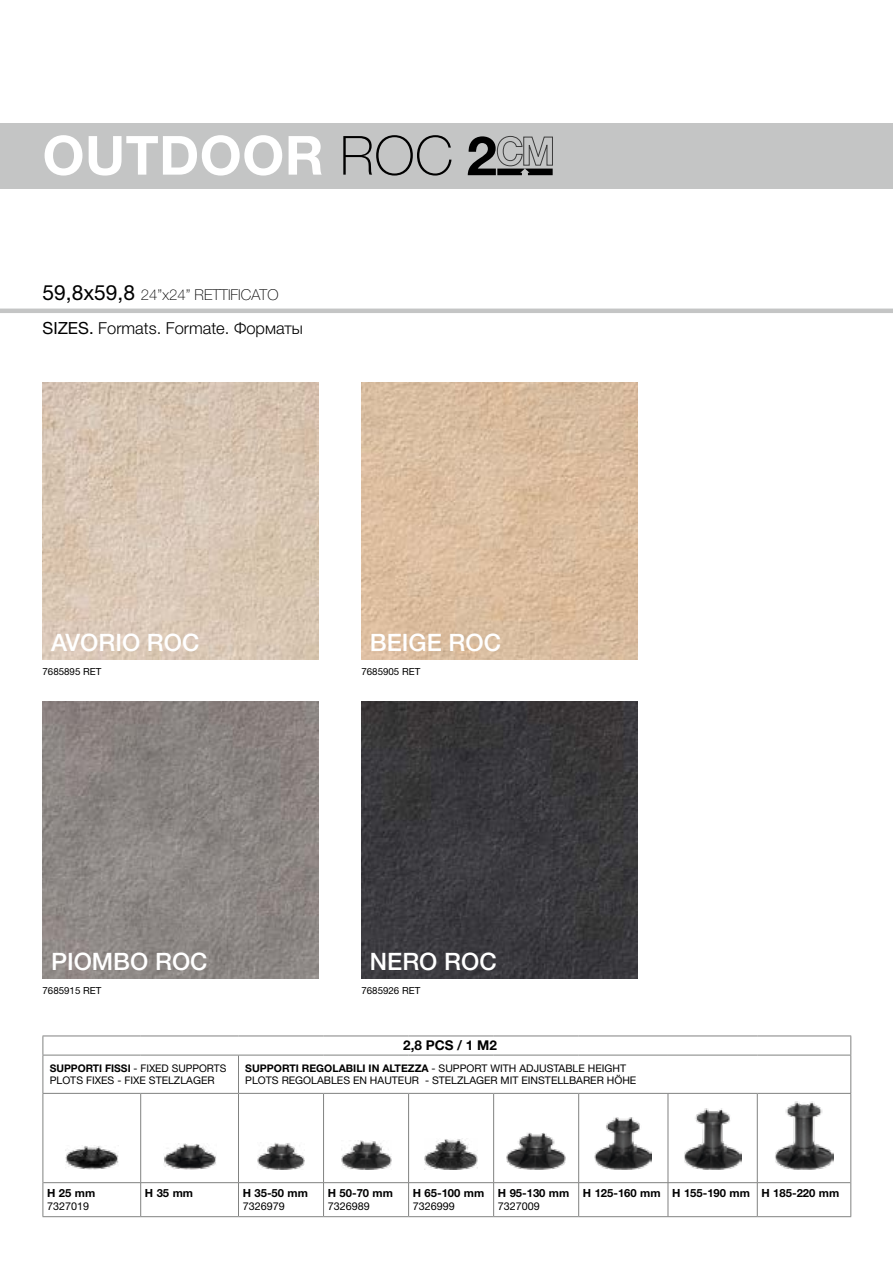
<style>
.page{position:relative;width:893px;height:1263px;background:#fff}
.page>*{position:absolute;margin:0;border:0;box-sizing:border-box;transform-origin:0 0}
.t1{font:700 54px "Helvetica Neue LT Std";letter-spacing:.01em;color:#fff}
.t2{font:500 24px "Helvetica Neue LT Std";color:#fff}
.t3{font:16.8px "Helvetica Neue LT Std";color:#000}
.t4{font:300 16.5px "Helvetica Neue LT Std";color:#000}
.t5{font:100 15px "Helvetica Neue LT Std";color:#000}
.t6{font:700 13.5px "Helvetica Neue LT Std";color:#000}
.t7{font:700 11.25px "Helvetica Neue LT Std";color:#000}
.t8{font:10.8px "Helvetica Neue LT Std";color:#000}
.t9{font:10.5px/12.6px "Helvetica Neue LT Std";color:#000}
.t10{font:700 10.5px "Helvetica Neue LT Std";color:#000}
.t11{font:9.75px "Helvetica Neue LT Std";color:#000}
.s1{font-weight:100;color:#000}
.s2{font-weight:400;font-size:21px}
.s3{font-weight:400;font-size:16.8px}
.s4{font-family:"Helvetica Neue LTCYR"}
.s5{font-weight:700}
.s6{font-weight:400}
</style>
<div class="page">
<hr style="left:0;top:309px;width:893px;height:4px;background:#c4c5c5">
<div style="left:0;top:123px;width:893px;height:66px;background:#c4c5c5"></div>
<svg style="left:468px;top:136px;width:85px;height:39px"></svg>
<img style="left:43px;top:383px;width:276px;height:276px">
<img style="left:361px;top:383px;width:277px;height:276px">
<img style="left:43px;top:702px;width:276px;height:276px">
<img style="left:361px;top:702px;width:277px;height:276px">
<hr style="left:238px;top:1055px;width:1px;height:38px;background:#818281">
<hr style="left:140px;top:1094px;width:1px;height:88px;background:#818281">
<hr style="left:238px;top:1094px;width:1px;height:88px;background:#818281">
<hr style="left:323px;top:1094px;width:1px;height:88px;background:#818281">
<hr style="left:408px;top:1094px;width:1px;height:88px;background:#818281">
<hr style="left:493px;top:1094px;width:1px;height:88px;background:#818281">
<hr style="left:578px;top:1094px;width:1px;height:88px;background:#818281">
<hr style="left:668px;top:1094px;width:1px;height:88px;background:#818281">
<hr style="left:757px;top:1094px;width:1px;height:88px;background:#818281">
<hr style="left:43px;top:1182px;width:98px;height:1px;background:#818281">
<hr style="left:141px;top:1182px;width:97px;height:1px;background:#818281">
<hr style="left:140px;top:1183px;width:1px;height:33px;background:#818281">
<hr style="left:238px;top:1182px;width:86px;height:1px;background:#818281">
<hr style="left:238px;top:1183px;width:1px;height:33px;background:#818281">
<hr style="left:324px;top:1182px;width:85px;height:1px;background:#818281">
<hr style="left:323px;top:1183px;width:1px;height:33px;background:#818281">
<hr style="left:409px;top:1182px;width:85px;height:1px;background:#818281">
<hr style="left:408px;top:1183px;width:1px;height:33px;background:#818281">
<hr style="left:494px;top:1182px;width:85px;height:1px;background:#818281">
<hr style="left:493px;top:1183px;width:1px;height:33px;background:#818281">
<hr style="left:579px;top:1182px;width:89px;height:1px;background:#818281">
<hr style="left:578px;top:1183px;width:1px;height:33px;background:#818281">
<hr style="left:668px;top:1182px;width:89px;height:1px;background:#818281">
<hr style="left:668px;top:1183px;width:1px;height:33px;background:#818281">
<hr style="left:757px;top:1182px;width:93px;height:1px;background:#818281">
<hr style="left:757px;top:1183px;width:1px;height:33px;background:#818281">
<hr style="left:43px;top:1094px;width:1px;height:89px;background:#818281">
<hr style="left:850px;top:1094px;width:1px;height:89px;background:#818281">
<hr style="left:43px;top:1183px;width:1px;height:33px;background:#818281">
<hr style="left:850px;top:1183px;width:1px;height:33px;background:#818281">
<hr style="left:43px;top:1216px;width:98px;height:1px;background:#818281">
<hr style="left:141px;top:1216px;width:97px;height:1px;background:#818281">
<hr style="left:238px;top:1216px;width:86px;height:1px;background:#818281">
<hr style="left:324px;top:1216px;width:85px;height:1px;background:#818281">
<hr style="left:409px;top:1216px;width:85px;height:1px;background:#818281">
<hr style="left:494px;top:1216px;width:85px;height:1px;background:#818281">
<hr style="left:579px;top:1216px;width:89px;height:1px;background:#818281">
<hr style="left:668px;top:1216px;width:89px;height:1px;background:#818281">
<hr style="left:757px;top:1216px;width:94px;height:1px;background:#818281">
<hr style="left:43px;top:1035px;width:98px;height:1px;background:#818281">
<svg style="left:43px;top:1036px;width:1px;height:19px"></svg>
<hr style="left:141px;top:1035px;width:97px;height:1px;background:#818281">
<hr style="left:238px;top:1035px;width:86px;height:1px;background:#818281">
<hr style="left:324px;top:1035px;width:85px;height:1px;background:#818281">
<hr style="left:409px;top:1035px;width:85px;height:1px;background:#818281">
<hr style="left:494px;top:1035px;width:85px;height:1px;background:#818281">
<hr style="left:579px;top:1035px;width:89px;height:1px;background:#818281">
<hr style="left:668px;top:1035px;width:89px;height:1px;background:#818281">
<hr style="left:757px;top:1035px;width:94px;height:1px;background:#818281">
<svg style="left:850px;top:1036px;width:1px;height:19px"></svg>
<hr style="left:43px;top:1055px;width:98px;height:1px;background:#818281">
<hr style="left:43px;top:1055px;width:1px;height:38px;background:#818281">
<hr style="left:141px;top:1055px;width:97px;height:1px;background:#818281">
<hr style="left:238px;top:1055px;width:86px;height:1px;background:#818281">
<hr style="left:324px;top:1055px;width:85px;height:1px;background:#818281">
<hr style="left:409px;top:1055px;width:85px;height:1px;background:#818281">
<hr style="left:494px;top:1055px;width:85px;height:1px;background:#818281">
<hr style="left:579px;top:1055px;width:89px;height:1px;background:#818281">
<hr style="left:668px;top:1055px;width:89px;height:1px;background:#818281">
<hr style="left:757px;top:1055px;width:94px;height:1px;background:#818281">
<hr style="left:850px;top:1055px;width:1px;height:38px;background:#818281">
<hr style="left:43px;top:1093px;width:98px;height:1px;background:#818281">
<hr style="left:141px;top:1093px;width:97px;height:1px;background:#818281">
<hr style="left:238px;top:1093px;width:86px;height:1px;background:#818281">
<hr style="left:324px;top:1093px;width:85px;height:1px;background:#818281">
<hr style="left:409px;top:1093px;width:85px;height:1px;background:#818281">
<hr style="left:494px;top:1093px;width:85px;height:1px;background:#818281">
<hr style="left:579px;top:1093px;width:89px;height:1px;background:#818281">
<hr style="left:668px;top:1093px;width:89px;height:1px;background:#818281">
<hr style="left:757px;top:1093px;width:94px;height:1px;background:#818281">
<img style="left:65px;top:1145px;width:53px;height:25px">
<img style="left:164px;top:1144px;width:52px;height:26px">
<img style="left:258px;top:1143px;width:46px;height:27px">
<img style="left:341px;top:1140px;width:50px;height:30px">
<img style="left:424px;top:1138px;width:54px;height:32px">
<img style="left:506px;top:1132px;width:60px;height:38px">
<img style="left:595px;top:1117px;width:57px;height:52px">
<img style="left:684px;top:1108px;width:57px;height:62px">
<img style="left:775px;top:1101px;width:59px;height:69px">
<h1 class="t1" style="left:43px;top:122px;width:412px">OUTDOOR <span class="s1">ROC</span></h1>
<h3 class="t5" style="left:43px;top:286px;width:160px"><span class="s2">59,8x59,8</span> 24”x24” RETTI</h3>
<h3 class="t5" style="left:231px;top:286px;width:31px">FICATO</h3>
<h3 class="t3" style="left:43px;top:318px;width:11px">SIZES</h3>
<h3 class="t4" style="left:89px;top:318px;width:215px"><span class="s3">.</span> Formats. Formate. <span class="s4">Форматы</span></h3>
<h2 class="t2" style="left:51px;top:628px;width:150px">AVORIO ROC</h2>
<p class="t11" style="left:43px;top:665px;width:47px">7685895 RET</p>
<h2 class="t2" style="left:51px;top:947px;width:158px">PIOMBO ROC</h2>
<p class="t11" style="left:43px;top:984px;width:47px">7685915 RET</p>
<h2 class="t2" style="left:370px;top:628px;width:133px">BEIGE ROC</h2>
<p class="t11" style="left:361px;top:665px;width:47px">7685905 RET</p>
<h2 class="t2" style="left:370px;top:947px;width:128px">NERO ROC</h2>
<p class="t11" style="left:361px;top:984px;width:47px">7685926 RET</p>
<p class="t6" style="left:403px;top:1037px;width:95px">2,8 PCS / 1 M2</p>
<p class="t9" style="left:50px;top:1061px;width:144px"><span class="s5">SUPPORTI FISSI</span> - FIXED SUPPORTS<br>PLOTS</p>
<p class="t9" style="left:86px;top:1074px;width:71px">FIXES - FIXE STELZLA</p>
<p class="t9" style="left:193px;top:1074px;width:16px">GER</p>
<p class="t10" style="left:245px;top:1061px;width:216px">SUPPORTI REGOLABILI IN ALTEZZA <span class="s6">- SUPPORT</span></p>
<p class="t9" style="left:490px;top:1061px;width:137px">WITH ADJUSTABLE HEIGHT</p>
<p class="t9" style="left:245px;top:1074px;width:8px">PLOTS</p>
<p class="t9" style="left:282px;top:1074px;width:30px">REGOLA</p>
<p class="t9" style="left:324px;top:1074px;width:15px">BLES</p>
<p class="t9" style="left:353px;top:1074px;width:87px">EN HAUTE UR - STELZLA</p>
<p class="t9" style="left:476px;top:1074px;width:32px">GER MIT</p>
<p class="t9" style="left:521px;top:1074px;width:7px">EINSTELL</p>
<p class="t9" style="left:569px;top:1074px;width:16px">BARER</p>
<p class="t9" style="left:607px;top:1074px;width:30px">HÖHE</p>
<p class="t7" style="left:47px;top:1186px;width:50px">H 25 mm</p>
<p class="t8" style="left:47px;top:1200px;width:44px">7327019</p>
<p class="t7" style="left:145px;top:1186px;width:50px">H 35 mm</p>
<p class="t7" style="left:243px;top:1186px;width:67px">H 35-50 mm</p>
<p class="t8" style="left:243px;top:1200px;width:44px">7326979</p>
<p class="t7" style="left:328px;top:1186px;width:67px">H 50-70 mm</p>
<p class="t8" style="left:328px;top:1200px;width:44px">7326989</p>
<p class="t7" style="left:413px;top:1186px;width:73px">H 65-100 mm</p>
<p class="t8" style="left:413px;top:1200px;width:44px">7326999</p>
<p class="t7" style="left:498px;top:1186px;width:73px">H 95-130 mm</p>
<p class="t8" style="left:498px;top:1200px;width:44px">7327009</p>
<p class="t7" style="left:583px;top:1186px;width:258px">H 125-160 mm H 155-190 mm H 185-220 mm</p>
</div>
